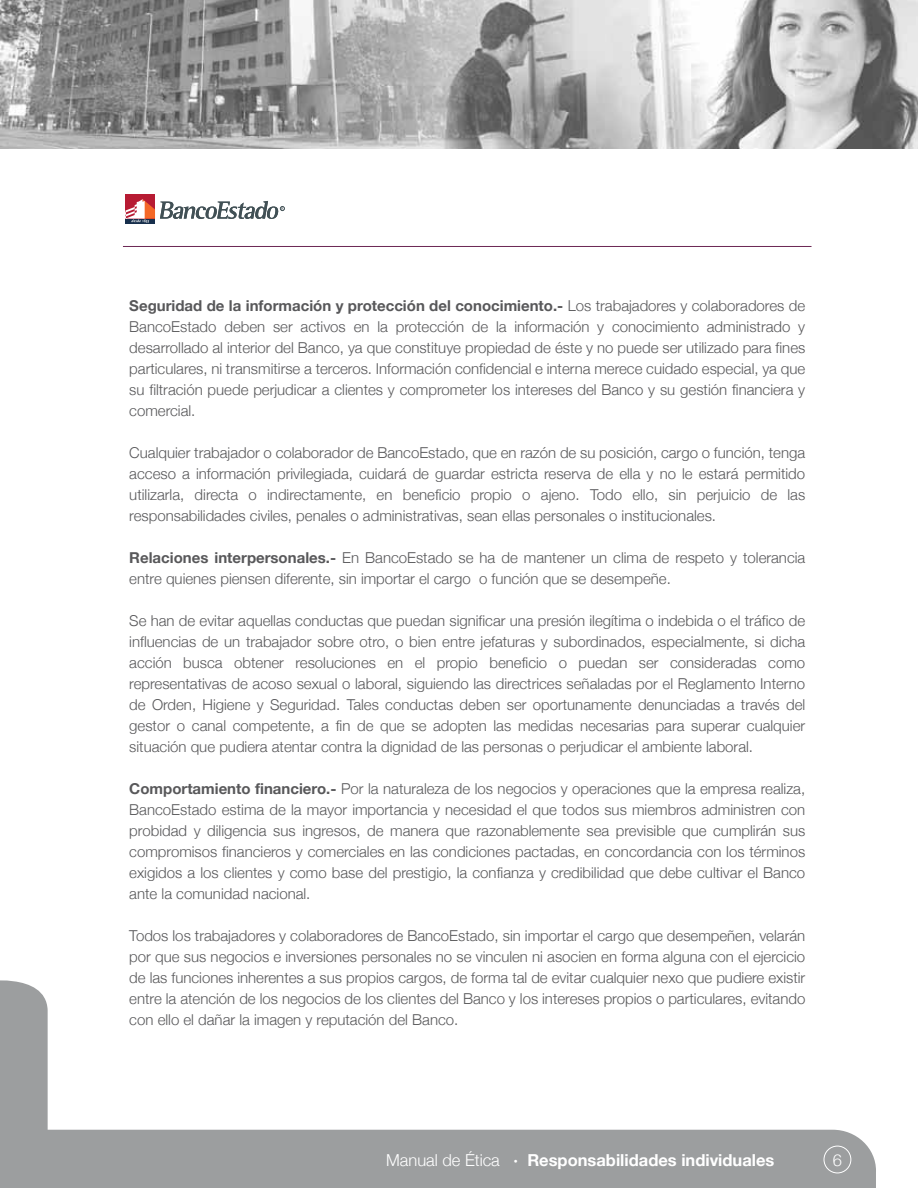
<style>
.page{position:relative;width:918px;height:1188px;background:#fff}
.page>*{position:absolute;margin:0;border:0;box-sizing:border-box;transform-origin:0 0}
.t1{font:700 16.5px "Helvetica Neue";color:#fff}
.t2{font:300 16.5px "Helvetica Neue";color:#fff}
.t3{font:300 15px/21px "Helvetica Neue";color:#58585a;text-align:justify}
.s1{font-weight:700}
.s2{font-weight:300}
</style>
<div class="page">
<img style="left:0;top:0;width:918px;height:149px">
<div style="left:48px;top:1130px;width:828px;height:58px;background:#9c9e9f"></div>
<div style="left:0;top:980px;width:48px;height:208px;background:#9c9e9f"></div>
<div style="left:824px;top:1146px;width:27px;height:27px;border:1px solid #fff;border-radius:50%"></div>
<div style="left:125px;top:194px;width:30px;height:30px;background:#b71b33"></div>
<div style="left:125px;top:219px;width:30px;height:5px;background:#172f4c"></div>
<svg style="left:125px;top:199px;width:160px;height:24px"></svg>
<hr style="left:123px;top:246px;width:689px;height:1px;background:#6b2754">
<p class="t3" style="left:129px;top:295px;width:678px"><span class="s1">Seguridad de la información y protección del conocimiento.-</span> Los trabajadores y colaboradores de BancoEstado deben ser activos en la protección de la información y conocimiento administrado y desarrollado al interior del Banco, ya que constituye propiedad de éste y no puede ser utilizado para fines particulares, ni transmitirse a terceros. Información confidencial e interna merece cuidado especial, ya que su filtración puede perjudicar a clientes y comprometer los intereses del Banco y su gestión financiera y comercial.</p>
<p class="t3" style="left:129px;top:442px;width:677px">Cualquier trabajador o colaborador de BancoEstado, que en razón de su posición, cargo o función, tenga acceso a información privilegiada, cuidará de guardar estricta reserva de ella y no le estará permitido utilizarla, directa o indirectamente, en beneficio propio o ajeno. Todo ello, sin perjuicio de las responsabilidades civiles, penales o administrativas, sean ellas personales o institucionales.</p>
<p class="t3" style="left:129px;top:547px;width:678px"><span class="s1">Relaciones interpersonales.-</span> En BancoEstado se ha de mantener un clima de respeto y tolerancia entre quienes piensen diferente, sin importar el cargo o función que se desempeñe.</p>
<p class="t3" style="left:129px;top:610px;width:677px">Se han de evitar aquellas conductas que puedan significar una presión ilegítima o indebida o el tráfico de influencias de un trabajador sobre otro, o bien entre jefaturas y subordinados, especialmente, si dicha acción busca obtener resoluciones en el propio beneficio o puedan ser consideradas como representativas de acoso sexual o laboral, siguiendo las directrices señaladas por el Reglamento Interno de Orden, Higiene y Seguridad. Tales conductas deben ser oportunamente denunciadas a través del gestor o canal competente, a fin de que se adopten las medidas necesarias para superar cualquier situación que pudiera atentar contra la dignidad de las personas o perjudicar el ambiente laboral.</p>
<p class="t3" style="left:129px;top:778px;width:678px"><span class="s1">Comportamiento financiero.-</span> Por la naturaleza de los negocios y operaciones que la empresa realiza, BancoEstado estima de la mayor importancia y necesidad el que todos sus miembros administren con probidad y diligencia sus ingresos, de manera que razonablemente sea previsible que cumplirán sus compromisos financieros y comerciales en las condiciones pactadas, en concordancia con los términos exigidos a los clientes y como base del prestigio, la confianza y credibilidad que debe cultivar el Banco ante la comunidad nacional.</p>
<p class="t3" style="left:129px;top:925px;width:678px">Todos los trabajadores y colaboradores de BancoEstado, sin importar el cargo que desempeñen, velarán por que sus negocios e inversiones personales no se vinculen ni asocien en forma alguna con el ejercicio de las funciones inherentes a sus propios cargos, de forma tal de evitar cualquier nexo que pudiere existir entre la atención de los negocios de los clientes del Banco y los intereses propios o particulares, evitando con ello el dañar la imagen y reputación del Banco.</p>
<p class="t1" style="left:386px;top:1150px;width:390px"><span class="s2">Manual de Ética</span> · Responsabilidades individuales</p>
<p class="t2" style="left:833px;top:1150px;width:11px">6</p>
</div>
